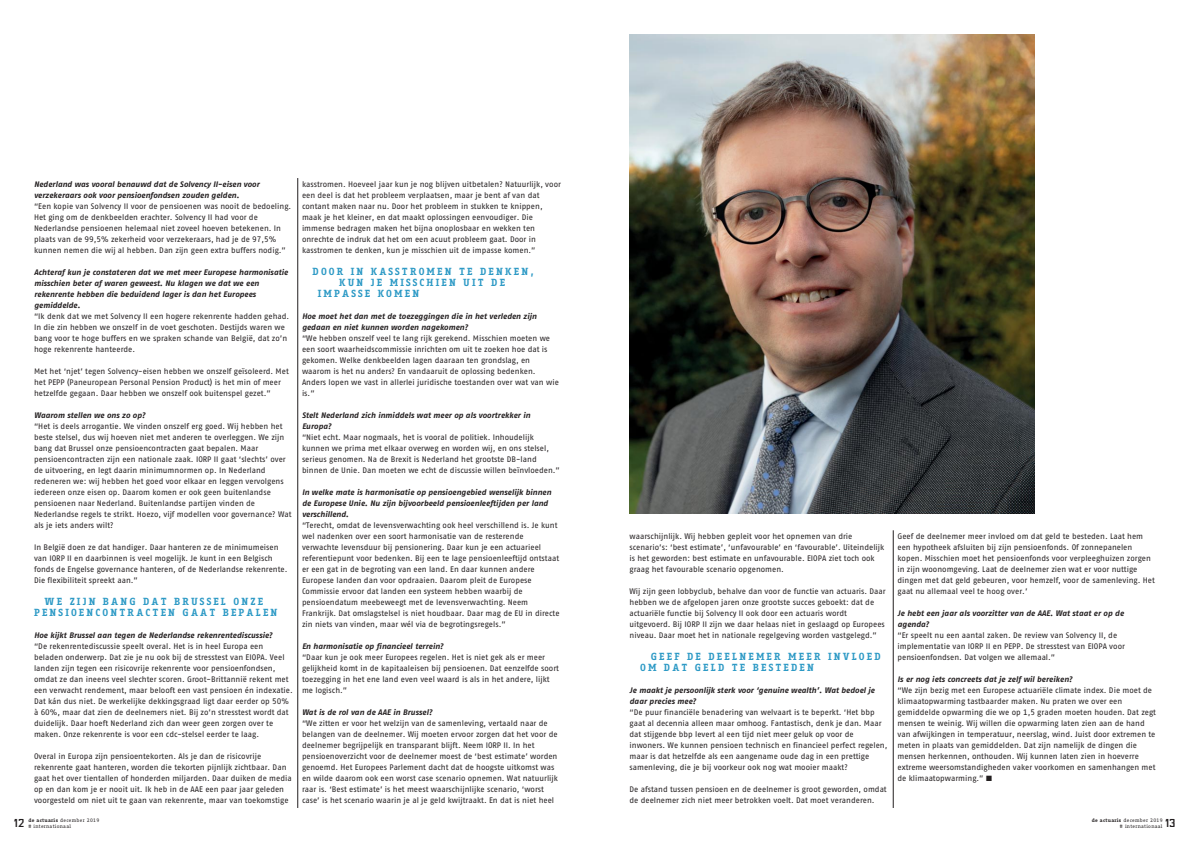
<style>
.page{position:relative;width:1191px;height:842px;background:#fff}
.page>*{position:absolute;margin:0;border:0;box-sizing:border-box;transform-origin:0 0}
.t1{font:12px "Nesobrite Sc Bl";color:#231f20}
.t2{font:700 10px/11px "Fago Correspondence Serif Pro";letter-spacing:.21em;color:#2c99c5}
.t3{font:8px/11px "Fago OT";color:#231f20}
.t4{font:italic 700 8px/11px "Fago OT";color:#231f20}
.t5{font:5px/5.1px "Fago Correspondence Serif Pro";letter-spacing:.05em;color:#231f20;text-align:right}
.s1{font-weight:700}
</style>
<div class="page">
<hr style="left:893px;top:530px;width:1px;height:278px;background:#231f20">
<hr style="left:297px;top:178px;width:1px;height:630px;background:#231f20">
<img style="left:629px;top:34px;width:405px;height:479px">
<p class="t4" style="left:34px;top:179px;width:227px">Nederland was vooral benauwd dat de Solvency II-eisen voor verzekeraars ook voor pensioenfondsen zouden gelden.</p>
<p class="t3" style="left:34px;top:201px;width:259px">“Een kopie van Solvency II voor de pensioenen was nooit de bedoeling.<br>Het ging om de denkbeelden erachter. Solvency II had voor de Nederlandse pensioenen helemaal niet zoveel hoeven betekenen. In plaats van de 99,5% zekerheid voor verzekeraars, had je de 97,5% kunnen nemen die wij al hebben. Dan zijn geen extra buffers nodig.”</p>
<p class="t4" style="left:34px;top:267px;width:255px">Achteraf kun je constateren dat we met meer Europese harmonisatie misschien beter af waren geweest. Nu klagen we dat we een rekenrente hebben die beduidend lager is dan het Europees gemiddelde.</p>
<p class="t3" style="left:34px;top:311px;width:257px">“Ik denk dat we met Solvency II een hogere rekenrente hadden gehad.<br>In die zin hebben we onszelf in de voet geschoten. Destijds waren we bang voor te hoge buffers en we spraken schande van België, dat zo’n hoge rekenrente hanteerde.</p>
<p class="t3" style="left:34px;top:366px;width:256px">Met het ‘njet’ tegen Solvency-eisen hebben we onszelf geïsoleerd. Met het PEPP (Paneuropean Personal Pension Product) is het min of meer hetzelfde gegaan. Daar hebben we onszelf ook buitenspel gezet.”</p>
<p class="t4" style="left:34px;top:410px;width:113px">Waarom stellen we ons zo op?</p>
<p class="t3" style="left:34px;top:421px;width:259px">“Het is deels arrogantie. We vinden onszelf erg goed. Wij hebben het beste stelsel, dus wij hoeven niet met anderen te overleggen. We zijn bang dat Brussel onze pensioencontracten gaat bepalen. Maar pensioencontracten zijn een nationale zaak. IORP II gaat ‘slechts’ over de uitvoering, en legt daarin minimumnormen op. In Nederland redeneren we: wij hebben het goed voor elkaar en leggen vervolgens iedereen onze eisen op. Daarom komen er ook geen buitenlandse pensioenen naar Nederland. Buitenlandse partijen vinden de Nederlandse regels te strikt. Hoezo, vijf modellen voor governance? Wat als je iets anders wilt?</p>
<p class="t3" style="left:34px;top:542px;width:255px">In België doen ze dat handiger. Daar hanteren ze de minimumeisen van IORP II en daarbinnen is veel mogelijk. Je kunt in een Belgisch fonds de Engelse governance hanteren, of de Nederlandse rekenrente.<br>Die flexibiliteit spreekt aan.”</p>
<p class="t2" style="left:34px;top:597px;width:245px;text-align:center">WE ZIJN BANG DAT BRUSSEL ONZE<br>PENSIOENCONTRACTEN GAAT BEPALEN</p>
<p class="t4" style="left:34px;top:630px;width:240px">Hoe kijkt Brussel aan tegen de Nederlandse rekenrentediscussie?</p>
<p class="t3" style="left:34px;top:641px;width:260px">“De rekenrentediscussie speelt overal. Het is in heel Europa een beladen onderwerp. Dat zie je nu ook bij de stresstest van EIOPA. Veel landen zijn tegen een risicovrije rekenrente voor pensioenfondsen, omdat ze dan ineens veel slechter scoren. Groot-Brittannië rekent met een verwacht rendement, maar belooft een vast pensioen én indexatie.<br>Dat kán dus niet. De werkelijke dekkingsgraad ligt daar eerder op 50% à 60%, maar dat zien de deelnemers niet. Bij zo’n stresstest wordt dat duidelijk. Daar hoeft Nederland zich dan weer geen zorgen over te maken. Onze rekenrente is voor een cdc-stelsel eerder te laag.</p>
<p class="t3" style="left:34px;top:751px;width:259px">Overal in Europa zijn pensioentekorten. Als je dan de risicovrije rekenrente gaat hanteren, worden die tekorten pijnlijk zichtbaar. Dan gaat het over tientallen of honderden miljarden. Daar duiken de media op en dan kom je er nooit uit. Ik heb in de AAE een paar jaar geleden voorgesteld om niet uit te gaan van rekenrente, maar van toekomstige</p>
<h1 class="t1" style="left:14px;top:816px;width:11px">12</h1>
<p class="t5" style="left:28px;top:819px;width:72px;text-align:left"><span class="s1">de actuaris</span> december 2019 # internationaal</p>
<p class="t3" style="left:302px;top:179px;width:260px">kasstromen. Hoeveel jaar kun je nog blijven uitbetalen? Natuurlijk, voor een deel is dat het probleem verplaatsen, maar je bent af van dat contant maken naar nu. Door het probleem in stukken te knippen, maak je het kleiner, en dat maakt oplossingen eenvoudiger. Die immense bedragen maken het bijna onoplosbaar en wekken ten onrechte de indruk dat het om een acuut probleem gaat. Door in kasstromen te denken, kun je misschien uit de impasse komen.”</p>
<p class="t2" style="left:312px;top:267px;width:223px">DOOR IN KASSTROMEN TE DENKEN,</p>
<p class="t2" style="left:339px;top:278px;width:168px">KUN JE MISSCHIEN UIT DE</p>
<p class="t2" style="left:318px;top:289px;width:103px">IMPASSE KOMEN</p>
<p class="t4" style="left:302px;top:311px;width:236px">Hoe moet het dan met de toezeggingen die in het verleden zijn gedaan en niet kunnen worden nagekomen?</p>
<p class="t3" style="left:302px;top:333px;width:258px">“We hebben onszelf veel te lang rijk gerekend. Misschien moeten we een soort waarheidscommissie inrichten om uit te zoeken hoe dat is gekomen. Welke denkbeelden lagen daaraan ten grondslag, en waarom is het nu anders? En vandaaruit de oplossing bedenken.<br>Anders lopen we vast in allerlei juridische toestanden over wat van wie is.”</p>
<p class="t4" style="left:302px;top:410px;width:230px">Stelt Nederland zich inmiddels wat meer op als voortrekker in<br>Europa?</p>
<p class="t3" style="left:302px;top:432px;width:259px">“Niet echt. Maar nogmaals, het is vooral de politiek. Inhoudelijk kunnen we prima met elkaar overweg en worden wij, en ons stelsel, serieus genomen. Na de Brexit is Nederland het grootste DB-land binnen de Unie. Dan moeten we echt de discussie willen beïnvloeden.”</p>
<p class="t4" style="left:302px;top:487px;width:251px">In welke mate is harmonisatie op pensioengebied wenselijk binnen de Europese Unie. Nu zijn bijvoorbeeld pensioenleeftijden per land verschillend.</p>
<p class="t3" style="left:302px;top:520px;width:259px">“Terecht, omdat de levensverwachting ook heel verschillend is. Je kunt wel nadenken over een soort harmonisatie van de resterende verwachte levensduur bij pensionering. Daar kun je een actuarieel referentiepunt voor bedenken. Bij een te lage pensioenleeftijd ontstaat er een gat in de begroting van een land. En daar kunnen andere Europese landen dan voor opdraaien. Daarom pleit de Europese Commissie ervoor dat landen een systeem hebben waarbij de pensioendatum meebeweegt met de levensverwachting. Neem Frankrijk. Dat omslagstelsel is niet houdbaar. Daar mag de EU in directe zin niets van vinden, maar wél via de begrotingsregels.”</p>
<p class="t4" style="left:302px;top:641px;width:143px">En harmonisatie op financieel terrein?</p>
<p class="t3" style="left:302px;top:652px;width:258px">“Daar kun je ook meer Europees regelen. Het is niet gek als er meer gelijkheid komt in de kapitaaleisen bij pensioenen. Dat eenzelfde soort toezegging in het ene land even veel waard is als in het andere, lijkt me logisch.”</p>
<p class="t4" style="left:302px;top:707px;width:132px">Wat is de rol van de AAE in Brussel?</p>
<p class="t3" style="left:302px;top:718px;width:257px">“We zitten er voor het welzijn van de samenleving, vertaald naar de belangen van de deelnemer. Wij moeten ervoor zorgen dat het voor de deelnemer begrijpelijk en transparant blijft. Neem IORP II. In het pensioenoverzicht voor de deelnemer moest de ‘best estimate’ worden genoemd. Het Europees Parlement dacht dat de hoogste uitkomst was en wilde daarom ook een worst case scenario opnemen. Wat natuurlijk raar is. ‘Best estimate’ is het meest waarschijnlijke scenario, ‘worst case’ is het scenario waarin je al je geld kwijtraakt. En dat is niet heel</p>
<p class="t3" style="left:629px;top:531px;width:256px">waarschijnlijk. Wij hebben gepleit voor het opnemen van drie scenario’s: ‘best estimate’, ‘unfavourable’ en ‘favourable’. Uiteindelijk is het geworden: best estimate en unfavourable. EIOPA ziet toch ook graag het favourable scenario opgenomen.</p>
<p class="t3" style="left:629px;top:586px;width:258px">Wij zijn geen lobbyclub, behalve dan voor de functie van actuaris. Daar hebben we de afgelopen jaren onze grootste succes geboekt: dat de actuariële functie bij Solvency II ook door een actuaris wordt uitgevoerd. Bij IORP II zijn we daar helaas niet in geslaagd op Europees niveau. Daar moet het in nationale regelgeving worden vastgelegd.”</p>
<p class="t2" style="left:640px;top:652px;width:242px;text-indent:11px">GEEF DE DEELNEMER MEER INVLOED<br>OM DAT GELD TE BESTEDEN</p>
<p class="t4" style="left:629px;top:685px;width:247px">Je maakt je persoonlijk sterk voor ‘genuine wealth’. Wat bedoel je daar precies mee?</p>
<p class="t3" style="left:629px;top:707px;width:259px">“De puur financiële benadering van welvaart is te beperkt. ‘Het bbp gaat al decennia alleen maar omhoog. Fantastisch, denk je dan. Maar dat stijgende bbp levert al een tijd niet meer geluk op voor de inwoners. We kunnen pensioen technisch en financieel perfect regelen, maar is dat hetzelfde als een aangename oude dag in een prettige samenleving, die je bij voorkeur ook nog wat mooier maakt?</p>
<p class="t3" style="left:629px;top:784px;width:259px">De afstand tussen pensioen en de deelnemer is groot geworden, omdat de deelnemer zich niet meer betrokken voelt. Dat moet veranderen.</p>
<p class="t3" style="left:897px;top:531px;width:259px">Geef de deelnemer meer invloed om dat geld te besteden. Laat hem een hypotheek afsluiten bij zijn pensioenfonds. Of zonnepanelen kopen. Misschien moet het pensioenfonds voor verpleeghuizen zorgen in zijn woonomgeving. Laat de deelnemer zien wat er voor nuttige dingen met dat geld gebeuren, voor hemzelf, voor de samenleving. Het gaat nu allemaal veel te hoog over.’</p>
<p class="t4" style="left:897px;top:608px;width:228px">Je hebt een jaar als voorzitter van de AAE. Wat staat er op de agenda?</p>
<p class="t3" style="left:897px;top:630px;width:229px">“Er speelt nu een aantal zaken. De review van Solvency II, de implementatie van IORP II en PEPP. De stresstest van EIOPA voor pensioenfondsen. Dat volgen we allemaal.”</p>
<p class="t4" style="left:897px;top:674px;width:176px">Is er nog iets concreets dat je zelf wil bereiken?</p>
<p class="t3" style="left:897px;top:685px;width:260px">“We zijn bezig met een Europese actuariële climate index. Die moet de klimaatopwarming tastbaarder maken. Nu praten we over een gemiddelde opwarming die we op 1,5 graden moeten houden. Dat zegt mensen te weinig. Wij willen die opwarming laten zien aan de hand van afwijkingen in temperatuur, neerslag, wind. Juist door extremen te meten in plaats van gemiddelden. Dat zijn namelijk de dingen die mensen herkennen, onthouden. Wij kunnen laten zien in hoeverre extreme weersomstandigheden vaker voorkomen en samenhangen met de klimaatopwarming.” ■</p>
<p class="t5" style="left:1091px;top:818px;width:72px"><span class="s1">de actuaris</span> december 2019 # internationaal</p>
<h1 class="t1" style="left:1165px;top:816px;width:11px">13</h1>
</div>
